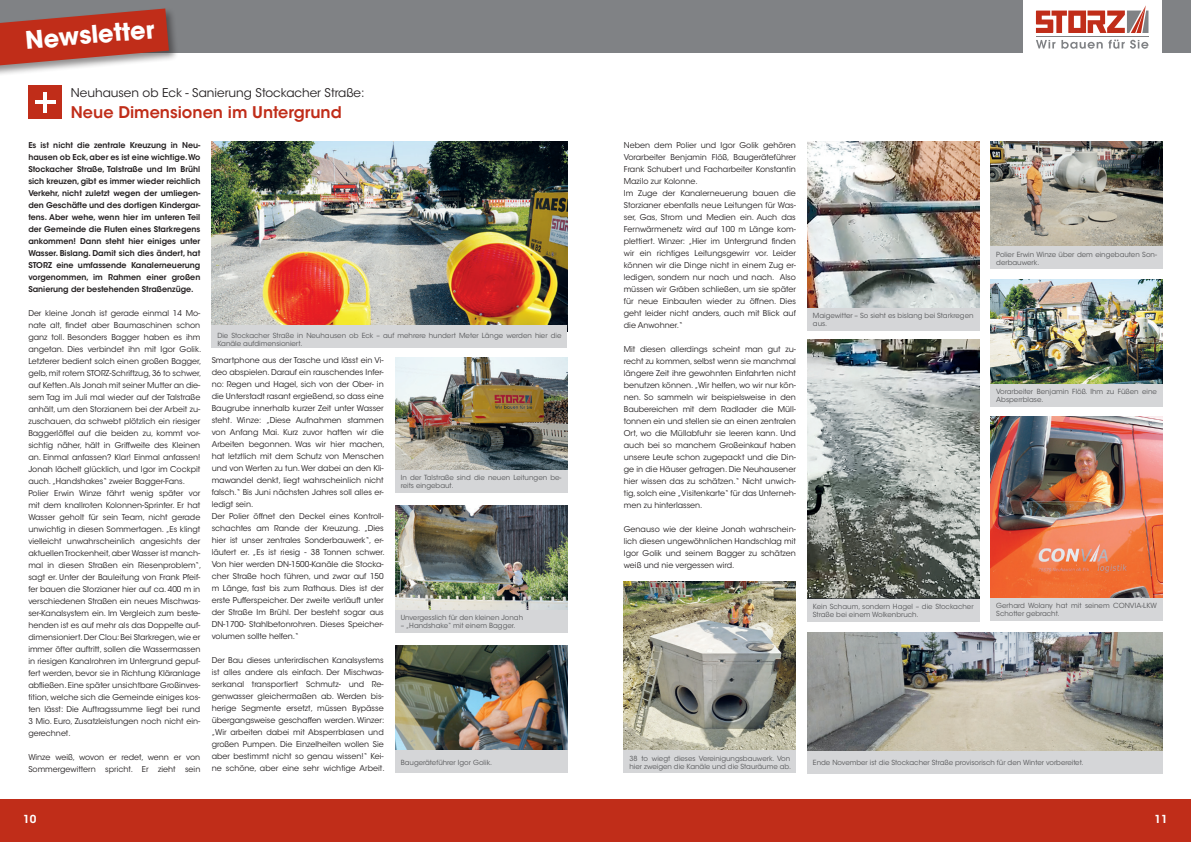
<style>
.page{position:relative;width:1191px;height:842px;background:#fff}
.page>*{position:absolute;margin:0;border:0;box-sizing:border-box;transform-origin:0 0}
.t1{font:700 24.1px "ITC Avant Garde Std";color:#fff}
.t2{font:600 16px "ITC Avant Garde Std";color:#c02d19}
.t3{font:12px "ITC Avant Garde Std";color:#231f20}
.t4{font:600 11px "ITC Avant Garde Std";color:#fff}
.t5{font:8px/12px "ITC Avant Garde Std";color:#231f20}
.t6{font:600 8px/12px "ITC Avant Garde Std";color:#231f20;text-align:justify}
.t7{font:7px/8px "ITC Avant Garde Std";color:#57585a}
</style>
<div class="page">
<div style="left:587px;top:0;width:604px;height:53px;background:#808285"></div>
<div style="left:1023px;top:0;width:139px;height:57px;background:#fff"></div>
<hr style="left:1036px;top:36px;width:112px;height:1px;background:#808285">
<svg style="left:1036px;top:40px;width:19px;height:8px"></svg>
<svg style="left:1061px;top:40px;width:41px;height:9px"></svg>
<svg style="left:1108px;top:40px;width:16px;height:9px"></svg>
<svg style="left:1130px;top:40px;width:18px;height:9px"></svg>
<svg style="left:1036px;top:5px;width:112px;height:28px"></svg>
<div style="left:587px;top:799px;width:604px;height:43px;background:#c02d19"></div>
<div style="left:0;top:0;width:604px;height:53px;background:#808285"></div>
<div style="left:0;top:799px;width:604px;height:43px;background:#c02d19"></div>
<div style="left:0;top:6px;width:179px;height:72px;background:#231f20;opacity:.5"></div>
<svg style="left:0;top:9px;width:169px;height:58px;background:#b84e40"></svg>
<div style="left:28px;top:85px;width:34px;height:34px;background:#c02d19"></div>
<hr style="left:43px;top:92px;width:4px;height:20px;background:#fff">
<hr style="left:35px;top:101px;width:21px;height:3px;background:#fff">
<img style="left:212px;top:142px;width:355px;height:184px">
<img style="left:624px;top:581px;width:172px;height:169px">
<img style="left:395px;top:646px;width:172px;height:104px">
<img style="left:990px;top:142px;width:172px;height:105px">
<img style="left:990px;top:279px;width:172px;height:105px">
<img style="left:990px;top:417px;width:172px;height:181px">
<img style="left:807px;top:633px;width:355px;height:118px">
<img style="left:807px;top:142px;width:172px;height:167px">
<img style="left:807px;top:340px;width:172px;height:259px">
<img style="left:395px;top:358px;width:172px;height:112px">
<img style="left:395px;top:505px;width:172px;height:105px">
<div style="left:212px;top:326px;width:355px;height:22px;background:#d5d6d8"></div>
<div style="left:624px;top:750px;width:172px;height:23px;background:#d5d6d8"></div>
<div style="left:395px;top:750px;width:172px;height:23px;background:#d5d6d8"></div>
<div style="left:990px;top:247px;width:172px;height:22px;background:#d5d6d8"></div>
<div style="left:990px;top:384px;width:172px;height:22px;background:#d5d6d8"></div>
<div style="left:990px;top:598px;width:172px;height:22px;background:#d5d6d8"></div>
<div style="left:807px;top:751px;width:355px;height:22px;background:#d5d6d8"></div>
<div style="left:807px;top:309px;width:172px;height:22px;background:#d5d6d8"></div>
<div style="left:807px;top:599px;width:172px;height:23px;background:#d5d6d8"></div>
<div style="left:395px;top:470px;width:172px;height:23px;background:#d5d6d8"></div>
<div style="left:395px;top:610px;width:172px;height:23px;background:#d5d6d8"></div>
<h1 class="t1" style="left:24px;top:25px;width:131px;rotate:-5deg">Newsletter</h1>
<h3 class="t3" style="left:71px;top:85px;width:295px">Neuhausen ob Eck - Sanierung Stockacher Straße:</h3>
<h2 class="t2" style="left:71px;top:103px;width:272px">Neue Dimensionen im Untergrund</h2>
<p class="t6" style="left:28px;top:139px;width:173px">Es ist nicht die zentrale Kreuzung in Neu&shy;hausen ob Eck, aber es ist eine wichtige. Wo Stockacher Straße, Talstraße und Im Brühl sich kreuzen, gibt es immer wieder reichlich Verkehr, nicht zuletzt wegen der umliegen&shy;den Geschäfte und des dortigen Kindergar&shy;tens. Aber wehe, wenn hier im unteren Teil der Gemeinde die Fluten eines Starkregens ankommen! Dann steht hier einiges unter Wasser. Bislang. Damit sich dies ändert, hat STORZ eine umfassende Kanalerneuerung vorgenommen, im Rahmen einer großen Sanierung der bestehenden Straßenzüge.</p>
<p class="t5" style="left:28px;top:307px;width:174px">Der kleine Jonah ist gerade einmal 14 Mo&shy;nate alt, findet aber Baumaschinen schon ganz toll. Besonders Bagger haben es ihm angetan. Dies verbindet ihn mit Igor Golik.<br>Letzterer bedient solch einen großen Bagger, gelb, mit rotem STORZ-Schriftzug, 36 to schwer, auf Ketten. Als Jonah mit seiner Mutter an die&shy;sem Tag im Juli mal wieder auf der Talstraße anhält, um den Storzianern bei der Arbeit zu&shy;zuschauen, da schwebt plötzlich ein riesiger Baggerlöffel auf die beiden zu, kommt vor&shy;sichtig näher, hält in Griffweite des Kleinen an. Einmal anfassen? Klar! Einmal anfassen!<br>Jonah lächelt glücklich, und Igor im Cockpit auch. „Handshakes“ zweier Bagger-Fans.<br>Polier Erwin Winze fährt wenig später vor mit dem knallroten Kolonnen-Sprinter. Er hat Wasser geholt für sein Team, nicht gerade unwichtig in diesen Sommertagen. „Es klingt vielleicht unwahrscheinlich angesichts der aktuellen Trockenheit, aber Wasser ist manch&shy;mal in diesen Straßen ein Riesenproblem“, sagt er. Unter der Bauleitung von Frank Pfeif&shy;fer bauen die Storzianer hier auf ca. 400 m in verschiedenen Straßen ein neues Mischwas&shy;ser-Kanalsystem ein. Im Vergleich zum beste&shy;henden ist es auf mehr als das Doppelte auf&shy;dimensioniert. Der Clou: Bei Starkregen, wie er immer öfter auftritt, sollen die Wassermassen in riesigen Kanalrohren im Untergrund gepuf&shy;fert werden, bevor sie in Richtung Kläranlage abfließen. Eine später unsichtbare Großinves&shy;tition, welche sich die Gemeinde einiges kos&shy;ten lässt: Die Auftragssumme liegt bei rund 3 Mio. Euro, Zusatzleistungen noch nicht ein&shy;gerechnet.</p>
<p class="t5" style="left:28px;top:751px;width:173px">Winze weiß, wovon er redet, wenn er von<br>Sommergewittern spricht. Er zieht sein</p>
<p class="t7" style="left:217px;top:331px;width:345px">Die Stockacher Straße in Neuhausen ob Eck – auf mehrere hundert Meter Länge werden hier die<br>Kanäle aufdimensioniert.</p>
<p class="t5" style="left:212px;top:354px;width:174px">Smartphone aus der Tasche und lässt ein Vi&shy;deo abspielen. Darauf ein rauschendes Infer&shy;no: Regen und Hagel, sich von der Ober- in die Unterstadt rasant ergießend, so dass eine Baugrube innerhalb kurzer Zeit unter Wasser steht. Winze: „Diese Aufnahmen stammen von Anfang Mai. Kurz zuvor hatten wir die Arbeiten begonnen. Was wir hier machen, hat letztlich mit dem Schutz von Menschen und von Werten zu tun. Wer dabei an den Kli&shy;mawandel denkt, liegt wahrscheinlich nicht falsch.“ Bis Juni nächsten Jahres soll alles er&shy;ledigt sein.<br>Der Polier öffnet den Deckel eines Kontroll&shy;schachtes am Rande der Kreuzung. „Dies hier ist unser zentrales Sonderbauwerk“, er&shy;läutert er. „Es ist riesig - 38 Tonnen schwer.<br>Von hier werden DN-1500-Kanäle die Stocka&shy;cher Straße hoch führen, und zwar auf 150 m Länge, fast bis zum Rathaus. Dies ist der erste Pufferspeicher. Der zweite verläuft unter der Straße Im Brühl. Der besteht sogar aus DN-1700- Stahlbetonrohren. Dieses Speicher&shy;volumen sollte helfen.“</p>
<p class="t5" style="left:212px;top:654px;width:174px;text-align:justify">Der Bau dieses unterirdischen Kanalsystems ist alles andere als einfach. Der Mischwas&shy;serkanal transportiert Schmutz- und Re&shy;genwasser gleichermaßen ab. Werden bis&shy;herige Segmente ersetzt, müssen Bypässe übergangsweise geschaffen werden. Winzer: „Wir arbeiten dabei mit Absperrblasen und großen Pumpen. Die Einzelheiten wollen Sie aber bestimmt nicht so genau wissen!“ Kei&shy;ne schöne, aber eine sehr wichtige Arbeit.</p>
<p class="t7" style="left:401px;top:473px;width:162px">In der Talstraße sind die neuen Leitungen be&shy;reits eingebaut.</p>
<p class="t7" style="left:401px;top:614px;width:124px">Unvergesslich für den kleinen Jonah</p>
<p class="t7" style="left:401px;top:622px;width:116px">– „Handshake“ mit einem Bagger.</p>
<p class="t7" style="left:401px;top:758px;width:93px">Baugeräteführer Igor Golik.</p>
<p class="t5" style="left:624px;top:139px;width:173px">Neben dem Polier und Igor Golik gehören Vorarbeiter Benjamin Flöß, Baugeräteführer Frank Schubert und Facharbeiter Konstantin Mazilo zur Kolonne.<br>Im Zuge der Kanalerneuerung bauen die Storzianer ebenfalls neue Leitungen für Was&shy;ser, Gas, Strom und Medien ein. Auch das Fernwärmenetz wird auf 100 m Länge kom&shy;plettiert. Winzer: „Hier im Untergrund finden wir ein richtiges Leitungsgewirr vor. Leider können wir die Dinge nicht in einem Zug er&shy;ledigen, sondern nur nach und nach. Also müssen wir Gräben schließen, um sie später für neue Einbauten wieder zu öffnen. Dies geht leider nicht anders, auch mit Blick auf die Anwohner.“</p>
<p class="t5" style="left:624px;top:343px;width:173px;text-align:justify">Mit diesen allerdings scheint man gut zu&shy;recht zu kommen, selbst wenn sie manchmal längere Zeit ihre gewohnten Einfahrten nicht benutzen können. „Wir helfen, wo wir nur kön&shy;nen. So sammeln wir beispielsweise in den Baubereichen mit dem Radlader die Müll&shy;tonnen ein und stellen sie an einen zentralen Ort, wo die Müllabfuhr sie leeren kann. Und auch bei so manchem Großeinkauf haben unsere Leute schon zugepackt und die Din&shy;ge in die Häuser getragen. Die Neuhausener hier wissen das zu schätzen.“ Nicht unwich&shy;tig, solch eine „Visitenkarte“ für das Unterneh&shy;men zu hinterlassen.</p>
<p class="t5" style="left:624px;top:523px;width:173px;text-align:justify">Genauso wie der kleine Jonah wahrschein&shy;lich diesen ungewöhnlichen Handschlag mit Igor Golik und seinem Bagger zu schätzen weiß und nie vergessen wird.</p>
<p class="t7" style="left:813px;top:312px;width:162px">Maigewitter – So sieht es bislang bei Starkregen aus.</p>
<p class="t7" style="left:813px;top:603px;width:162px">Kein Schaum, sondern Hagel – die Stockacher<br>Straße bei einem Wolkenbruch.</p>
<p class="t7" style="left:996px;top:250px;width:162px">Polier Erwin Winze über dem eingebauten Son&shy;derbauwerk.</p>
<p class="t7" style="left:996px;top:387px;width:162px">Vorarbeiter Benjamin Flöß. Ihm zu Füßen eine<br>Absperrblase.</p>
<p class="t7" style="left:996px;top:601px;width:162px">Gerhard Wolany hat mit seinem CONVIA-LKW<br>Schotter gebracht.</p>
<p class="t7" style="left:629px;top:754px;width:163px">38 to wiegt dieses Vereinigungsbauwerk. Von hier zweigen die Kanäle und die Stauräume ab.</p>
<p class="t7" style="left:813px;top:758px;width:272px">Ende November ist die Stockacher Straße provisorisch für den Winter vorbereitet.</p>
<h3 class="t4" style="left:23px;top:812px;width:15px">10</h3>
<h3 class="t4" style="left:1154px;top:812px;width:15px">11</h3>
</div>
